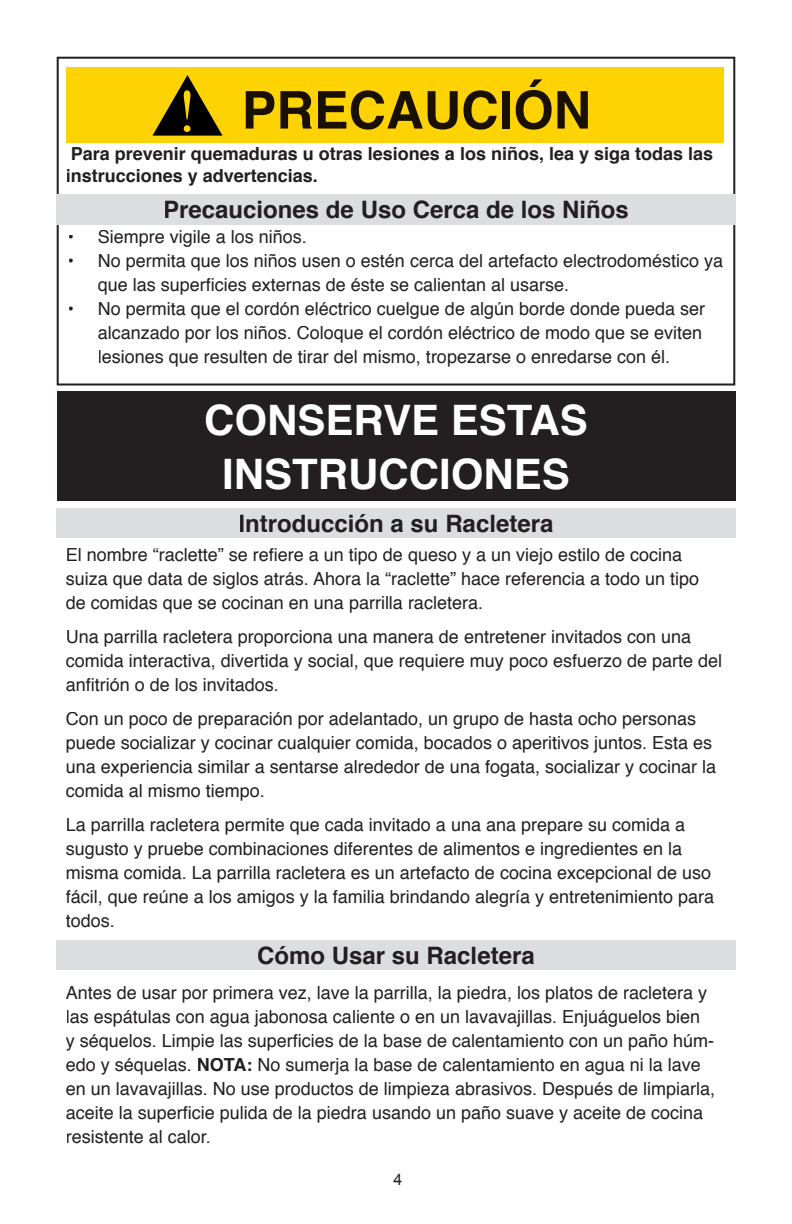
<style>
.page{position:relative;width:792px;height:1224px;background:#fff}
.page>*{position:absolute;margin:0;border:0;box-sizing:border-box;transform-origin:0 0}
.t1{font:700 52px "Helvetica";color:#191000}
.t2{font:700 42px/54px "Helvetica";color:#fff;text-align:center}
.t3{font:700 24px "Helvetica";color:#231f20}
.t4{font:18px/24px "Helvetica";color:#231f20}
.t5{font:700 18px/22px "Helvetica";color:#231f20}
.t6{font:16px "Arial";color:#231f20}
.s1{font-weight:700}
</style>
<div class="page">
<svg style="left:57px;top:57px;width:678px;height:329px"></svg>
<div style="left:57px;top:195px;width:678px;height:29px;background:#dcdddf"></div>
<div style="left:57px;top:508px;width:678px;height:30px;background:#dcdddf"></div>
<div style="left:57px;top:391px;width:678px;height:110px;background:#231f20"></div>
<div style="left:66px;top:67px;width:658px;height:76px;background:#fed304"></div>
<svg style="left:152px;top:75px;width:70px;height:61px"></svg>
<div style="left:57px;top:940px;width:678px;height:30px;background:#dcdddf"></div>
<h1 class="t1" style="left:242px;top:63px;width:351px">PRECAUCIÓN</h1>
<p class="t5" style="left:66px;top:142px;width:649px">Para prevenir quemaduras u otras lesiones a los niños, lea y siga todas las instrucciones y advertencias.</p>
<h3 class="t3" style="left:163px;top:188px;width:467px">Precauciones de Uso Cerca de los Niños</h3>
<p class="t4" style="left:68px;top:225px;width:241px">• Siempre vigile a los niños.</p>
<p class="t4" style="left:98px;top:249px;width:627px;text-indent:-30px">• No permita que los niños usen o estén cerca del artefacto electrodoméstico ya que las superficies externas de éste se calientan al usarse.</p>
<p class="t4" style="left:98px;top:297px;width:609px;text-indent:-30px">• No permita que el cordón eléctrico cuelgue de algún borde donde pueda ser alcanzado por los niños. Coloque el cordón eléctrico de modo que se eviten lesiones que resulten de tirar del mismo, tropezarse o enredarse con él.</p>
<h2 class="t2" style="left:204px;top:391px;width:385px">CONSERVE ESTAS<br>INSTRUCCIONES</h2>
<h3 class="t3" style="left:239px;top:502px;width:316px">Introducción a su Racletera</h3>
<p class="t4" style="left:66px;top:543px;width:635px">El nombre “raclette” se refiere a un tipo de queso y a un viejo estilo de cocina suiza que data de siglos atrás. Ahora la “raclette” hace referencia a todo un tipo de comidas que se cocinan en una parrilla racletera.</p>
<p class="t4" style="left:66px;top:625px;width:658px">Una parrilla racletera proporciona una manera de entretener invitados con una comida interactiva, divertida y social, que requiere muy poco esfuerzo de parte del anfitrión o de los invitados.</p>
<p class="t4" style="left:66px;top:707px;width:652px">Con un poco de preparación por adelantado, un grupo de hasta ocho personas puede socializar y cocinar cualquier comida, bocados o aperitivos juntos. Esta es una experiencia similar a sentarse alrededor de una fogata, socializar y cocinar la comida al mismo tiempo.</p>
<p class="t4" style="left:66px;top:813px;width:650px">La parrilla racletera permite que cada invitado a una ana prepare su comida a sugusto y pruebe combinaciones diferentes de alimentos e ingredientes en la misma comida. La parrilla racletera es un artefacto de cocina excepcional de uso fácil, que reúne a los amigos y la familia brindando alegría y entretenimiento para todos.</p>
<h3 class="t3" style="left:257px;top:934px;width:279px">Cómo Usar su Racletera</h3>
<p class="t4" style="left:66px;top:981px;width:651px">Antes de usar por primera vez, lave la parrilla, la piedra, los platos de racletera y las espátulas con agua jabonosa caliente o en un lavavajillas. Enjuáguelos bien<br>y séquelos. Limpie las superficies de la base de calentamiento con un paño húm&shy;edo y séquelas. <span class="s1">NOTA:</span> No sumerja la base de calentamiento en agua ni la lave en un lavavajillas. No use productos de limpieza abrasivos. Después de limpiarla, aceite la superficie pulida de la piedra usando un paño suave y aceite de cocina resistente al calor.</p>
<p class="t6" style="left:394px;top:1171px;width:10px">4</p>
</div>
